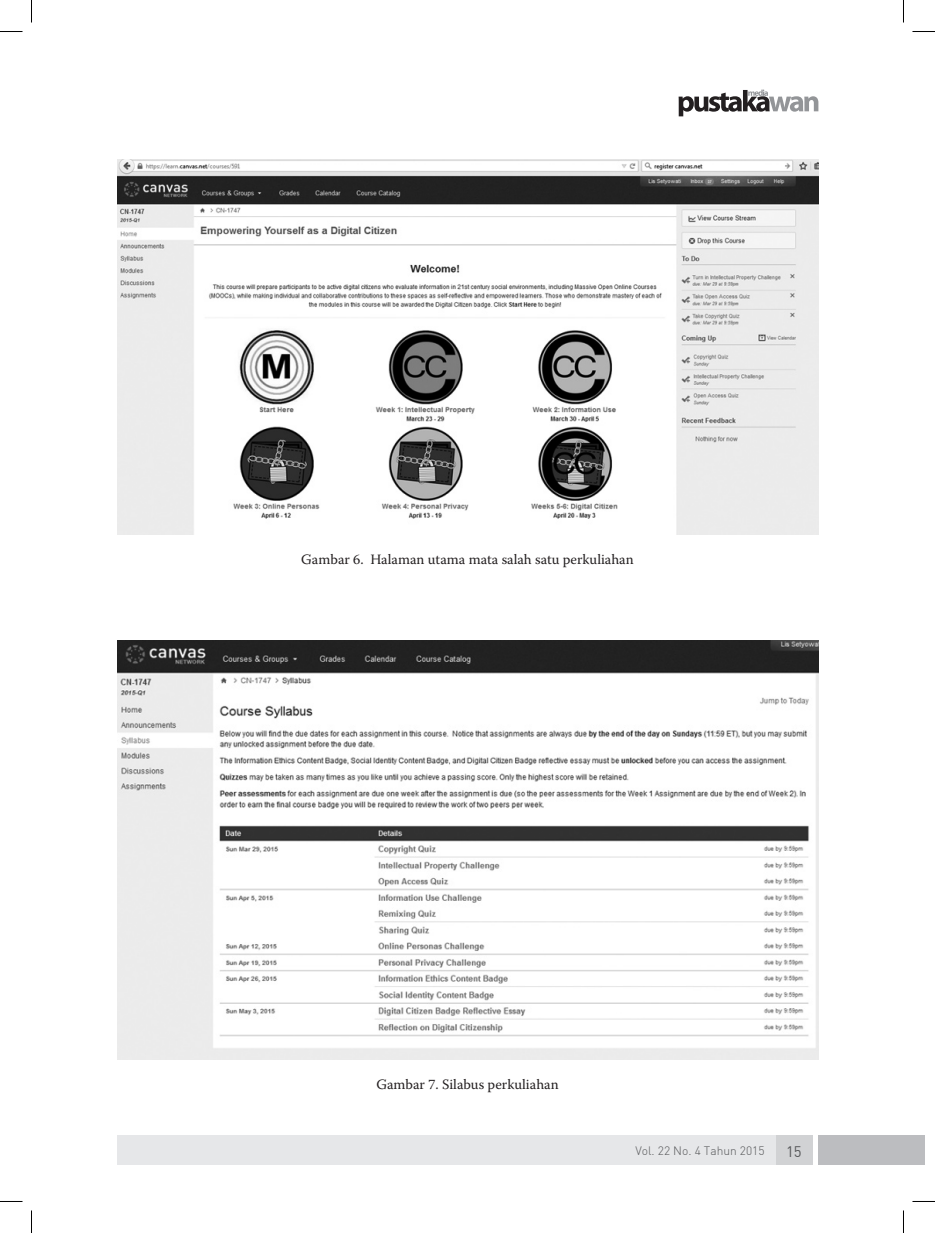
<style>
.page{position:relative;width:935px;height:1233px;background:#fff}
.page>*{position:absolute;margin:0;border:0;box-sizing:border-box;transform-origin:0 0}
.t1{font:15px "DIN";color:#57585a}
.List_Paragraph{font:14.25px "Warnock Pro";color:#231f20}
.t2{font:300 12px "DIN";color:#57585a}
</style>
<div class="page">
<div style="left:117px;top:1135px;width:695px;height:30px;background:#e6e7e9"></div>
<div style="left:776px;top:1135px;width:36px;height:30px;background:#d1d2d4"></div>
<div style="left:818px;top:1135px;width:106px;height:30px;background:#bcbdc0"></div>
<svg style="left:678px;top:90px;width:140px;height:26px"></svg>
<img style="left:117px;top:159px;width:701px;height:375px">
<img style="left:117px;top:640px;width:701px;height:419px">
<svg style="left:0;top:31px;width:22px;height:1px"></svg>
<svg style="left:912px;top:31px;width:23px;height:1px"></svg>
<svg style="left:0;top:1201px;width:22px;height:1px"></svg>
<svg style="left:912px;top:1201px;width:23px;height:1px"></svg>
<svg style="left:31px;top:0;width:1px;height:23px"></svg>
<svg style="left:31px;top:1210px;width:1px;height:22px"></svg>
<svg style="left:903px;top:0;width:1px;height:23px"></svg>
<svg style="left:903px;top:1210px;width:1px;height:22px"></svg>
<p class="List_Paragraph" style="left:301px;top:550px;width:334px">Gambar 6. Halaman utama mata salah satu perkuliahan</p>
<p class="List_Paragraph" style="left:376px;top:1075px;width:184px">Gambar 7. Silabus perkuliahan</p>
<p class="t2" style="left:635px;top:1142px;width:131px">Vol. 22 No. 4 Tahun 2015</p>
<p class="t1" style="left:786px;top:1141px;width:17px">15</p>
</div>
